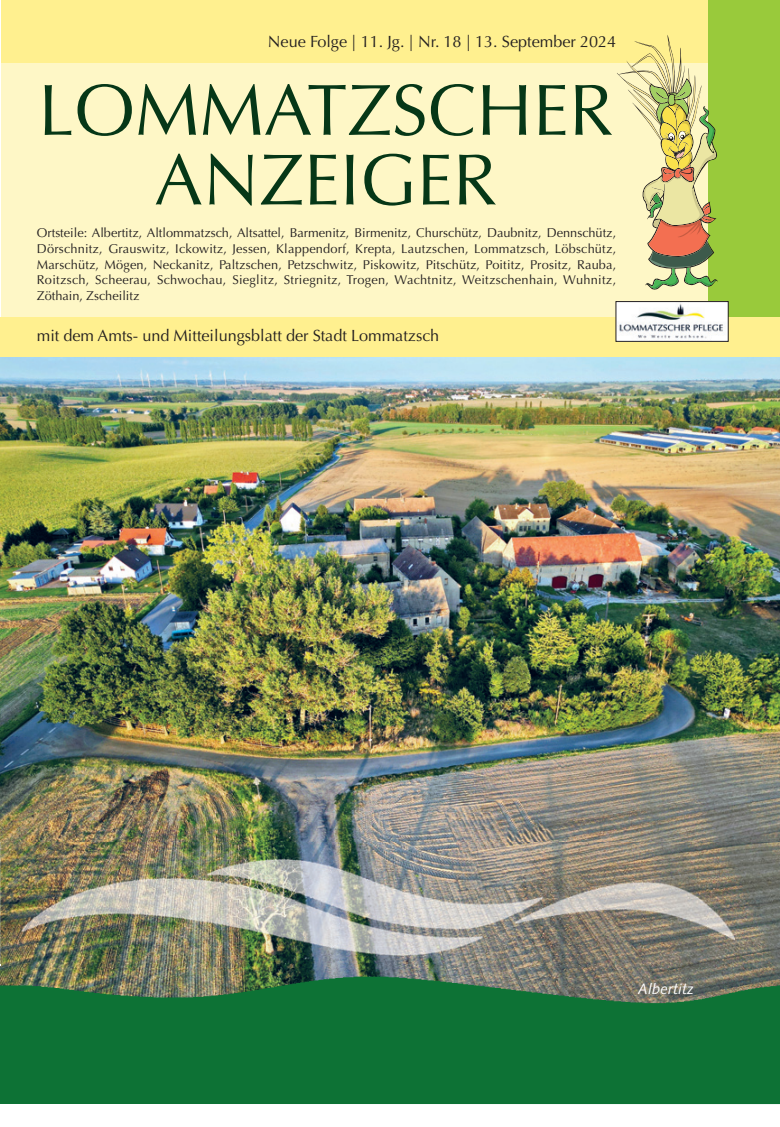
<style>
.page{position:relative;width:780px;height:1127px;background:#fff}
.page>*{position:absolute;margin:0;border:0;box-sizing:border-box;transform-origin:0 0}
.t1{font:72.5px/69.6px "Optima";color:#063717;text-align:center}
.t2{font:16.25px "Optima";color:#231f20}
.t3{font:italic 15px "Syntax";color:#fff}
.t4{font:12.75px/15.6px "Optima";letter-spacing:.02em;color:#231f20;text-align:justify}
</style>
<div class="page">
<img style="left:0;top:356px;width:779px;height:486px">
<div style="left:1px;top:62px;width:763px;height:289px;background:#fef7c6"></div>
<img style="left:0;top:842px;width:779px;height:262px">
<div style="left:1px;top:0;width:763px;height:62px;background:#fff08f"></div>
<div style="left:708px;top:0;width:71px;height:341px;background:#99ca3b"></div>
<div style="left:0;top:317px;width:779px;height:39px;background:#fff08f"></div>
<img style="left:617px;top:303px;width:109px;height:37px">
<div style="left:615px;top:301px;width:113px;height:41px;border:1px solid #231f20"></div>
<svg style="left:616px;top:35px;width:101px;height:255px"></svg>
<p class="t2" style="left:268px;top:35px;width:349px">Neue Folge | 11. Jg. | Nr. 18 | 13. September 2024</p>
<h1 class="t1" style="left:38px;top:82px;width:576px">LOMMATZSCHER<br>ANZEIGER</h1>
<p class="t4" style="left:37px;top:226px;width:581px">Ortsteile: Albertitz, Altlommatzsch, Altsattel, Barmenitz, Birmenitz, Churschütz, Daubnitz, Dennschütz, Dörschnitz, Grauswitz, Ickowitz, Jessen, Klappendorf, Krepta, Lautzschen, Lommatzsch, Löbschütz, Marschütz, Mögen, Neckanitz, Paltzschen, Petzschwitz, Piskowitz, Pitschütz, Poititz, Prositz, Rauba, Roitzsch, Scheerau, Schwochau, Sieglitz, Striegnitz, Trogen, Wachtnitz, Weitzschenhain, Wuhnitz, Zöthain, Zscheilitz</p>
<p class="t2" style="left:37px;top:328px;width:404px">mit dem Amts- und Mitteilungsblatt der Stadt Lommatzsch</p>
<p class="t3" style="left:638px;top:982px;width:57px">Albertitz</p>
</div>
